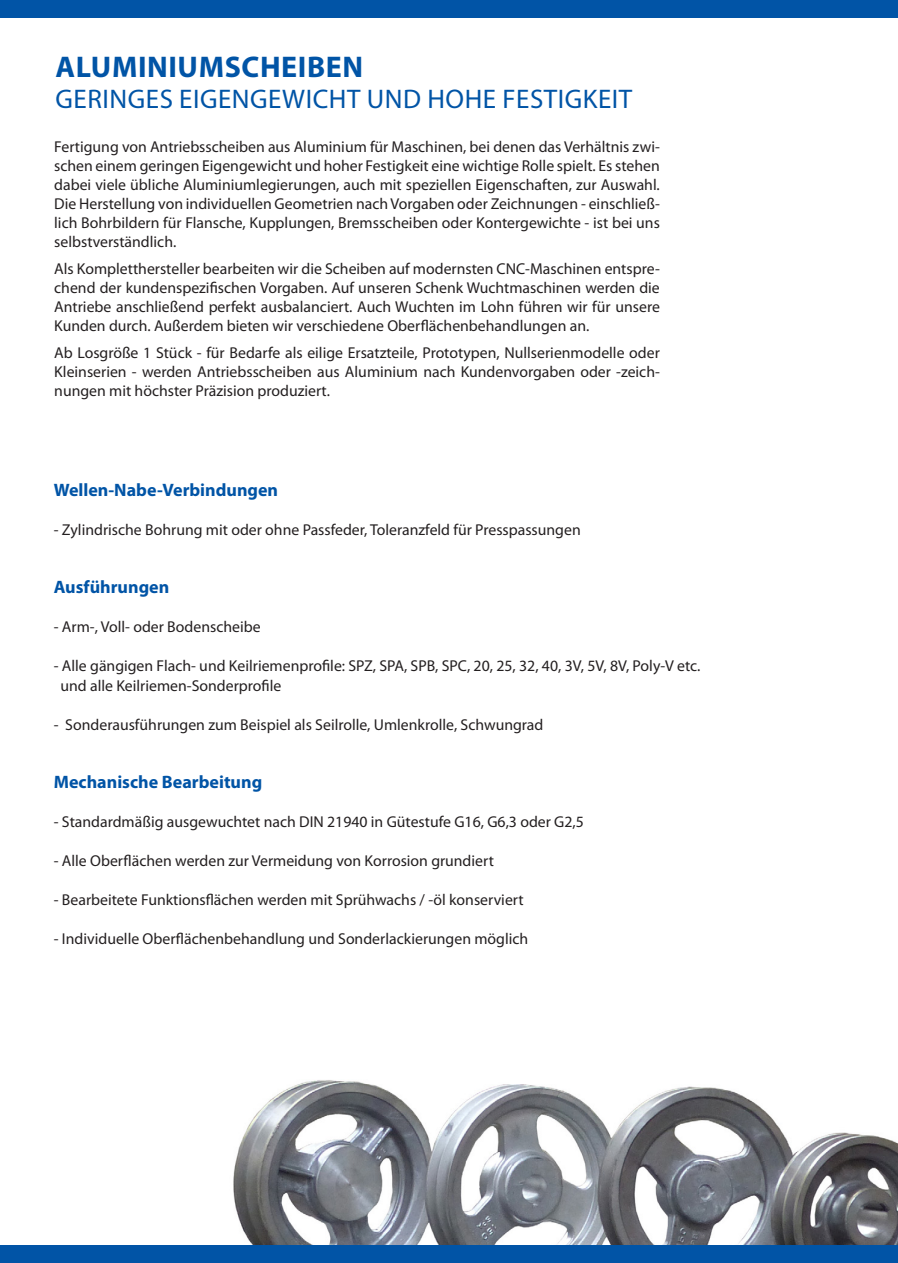
<style>
.page{position:relative;width:898px;height:1263px;background:#fff}
.page>*{position:absolute;margin:0;border:0;box-sizing:border-box;transform-origin:0 0}
.t1{font:700 30px "Myriad Pro";letter-spacing:.02em;color:#0154a6}
.t2{font:27px "Myriad Pro";letter-spacing:.02em;color:#0154a6}
.t3{font:700 18px "Myriad Pro";color:#0154a6}
.t4{font:15.75px/18.9px "Myriad Pro";color:#231f20;text-align:justify}
</style>
<div class="page">
<img style="left:205px;top:1080px;width:692px;height:166px">
<div style="left:0;top:0;width:897px;height:17px;background:#0154a6"></div>
<div style="left:0;top:1246px;width:897px;height:17px;background:#0154a6"></div>
<p class="t1" style="left:56px;top:47px;width:309px">ALUMINIUMSCHEIBEN</p>
<p class="t2" style="left:56px;top:82px;width:578px">GERINGES EIGENGEWICHT UND HOHE FESTIGKEIT</p>
<p class="t4" style="left:54px;top:137px;width:607px">Fertigung von Antriebsscheiben aus Aluminium für Maschinen, bei denen das Verhältnis zwi&shy;schen einem geringen Eigengewicht und hoher Festigkeit eine wichtige Rolle spielt. Es stehen dabei viele übliche Aluminiumlegierungen, auch mit speziellen Eigenschaften, zur Auswahl.<br>Die Herstellung von individuellen Geometrien nach Vorgaben oder Zeichnungen - einschließ&shy;lich Bohrbildern für Flansche, Kupplungen, Bremsscheiben oder Kontergewichte - ist bei uns selbstverständlich.</p>
<p class="t4" style="left:54px;top:259px;width:607px">Als Kompletthersteller bearbeiten wir die Scheiben auf modernsten CNC-Maschinen entspre&shy;chend der kundenspezifischen Vorgaben. Auf unseren Schenk Wuchtmaschinen werden die Antriebe anschließend perfekt ausbalanciert. Auch Wuchten im Lohn führen wir für unsere Kunden durch. Außerdem bieten wir verschiedene Oberflächenbehandlungen an.</p>
<p class="t4" style="left:54px;top:343px;width:607px">Ab Losgröße 1 Stück - für Bedarfe als eilige Ersatzteile, Prototypen, Nullserienmodelle oder Kleinserien - werden Antriebsscheiben aus Aluminium nach Kundenvorgaben oder -zeich&shy;nungen mit höchster Präzision produziert.</p>
<p class="t3" style="left:54px;top:478px;width:226px">Wellen-Nabe-Verbindungen</p>
<p class="t4" style="left:54px;top:520px;width:528px">- Zylindrische Bohrung mit oder ohne Passfeder, Toleranzfeld für Presspassungen</p>
<p class="t3" style="left:54px;top:575px;width:117px">Ausführungen</p>
<p class="t4" style="left:54px;top:617px;width:208px">- Arm-, Voll- oder Bodenscheibe</p>
<p class="t4" style="left:54px;top:656px;width:647px">- Alle gängigen Flach- und Keilriemenprofile: SPZ, SPA, SPB, SPC, 20, 25, 32, 40, 3V, 5V, 8V, Poly-V etc.</p>
<p class="t4" style="left:60px;top:676px;width:222px">und alle Keilriemen-Sonderprofile</p>
<p class="t4" style="left:54px;top:715px;width:491px">- Sonderausführungen zum Beispiel als Seilrolle, Umlenkrolle, Schwungrad</p>
<p class="t3" style="left:54px;top:770px;width:210px">Mechanische Bearbeitung</p>
<p class="t4" style="left:54px;top:812px;width:531px">- Standardmäßig ausgewuchtet nach DIN 21940 in Gütestufe G16, G6,3 oder G2,5</p>
<p class="t4" style="left:54px;top:851px;width:441px">- Alle Oberflächen werden zur Vermeidung von Korrosion grundiert</p>
<p class="t4" style="left:54px;top:890px;width:471px">- Bearbeitete Funktionsflächen werden mit Sprühwachs / -öl konserviert</p>
<p class="t4" style="left:54px;top:929px;width:476px">- Individuelle Oberflächenbehandlung und Sonderlackierungen möglich</p>
</div>
